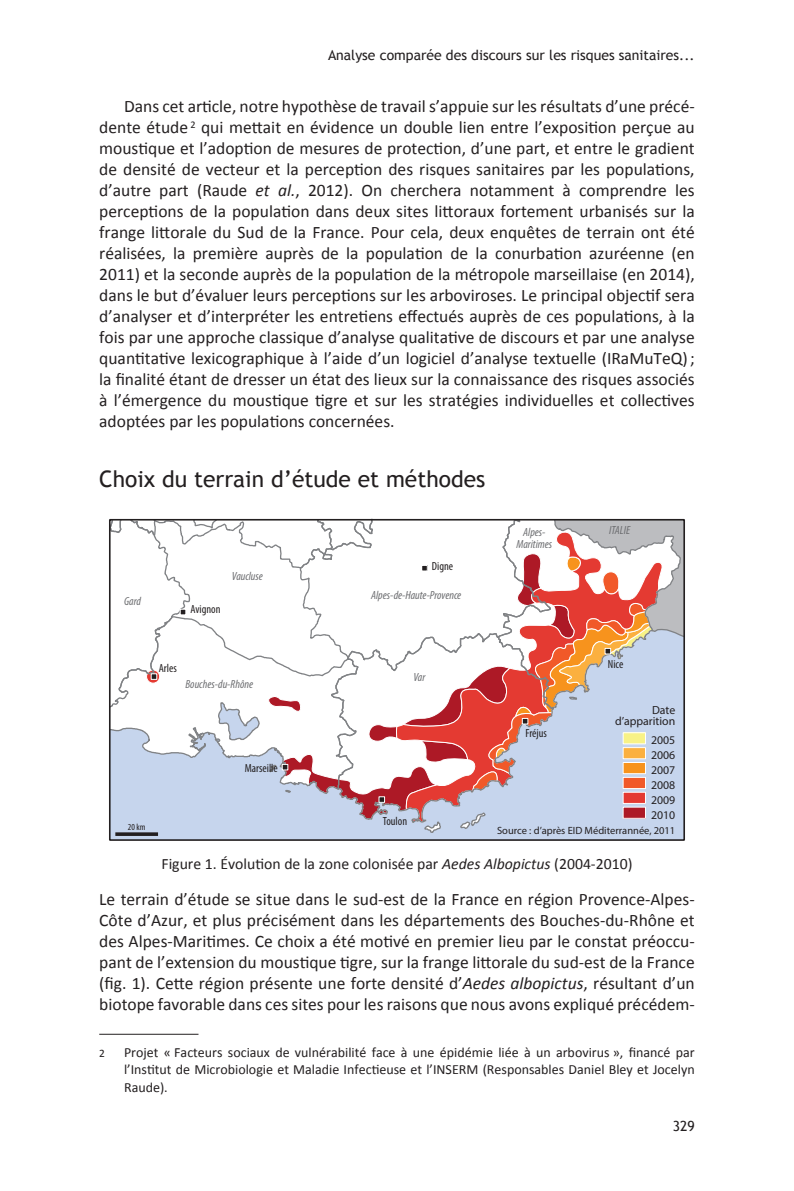
<style>
.page{position:relative;width:794px;height:1191px;background:#fff}
.page>*{position:absolute;margin:0;border:0;box-sizing:border-box;transform-origin:0 0}
.t1{font:22.75px "Trebuchet MS";color:#231f20}
.t2{font:17.5px/21px "Calibri";color:#231f20;text-align:justify}
.t3{font:15.75px "Calibri";color:#231f20}
.t4{font:14px/17.5px "Calibri";color:#231f20;text-align:justify}
.t5{font:14px "Trebuchet MS";color:#231f20}
.t6{font:italic condensed 11.9px/11.9px "Myriad Pro";color:#6c6d70;text-align:center}
.t7{font:condensed 11.9px "Myriad Pro";color:#231f20}
.t8{font:11.9px/14.9px "Myriad Pro";color:#231f20;text-align:right}
.t9{font:11.38px "Calibri";color:#231f20}
.t10{font:10.5px "Myriad Pro";color:#231f20}
.t11{font:condensed 9.1px "Myriad Pro";color:#231f20}
.s1{font-style:italic}
</style>
<div class="page">
<div style="left:112px;top:833px;width:570px;height:5px;background:#c6d5ed"></div>
<svg style="left:110px;top:518px;width:574px;height:315px"></svg>
<div style="left:421px;top:565px;width:7px;height:6px;border:1px solid #fff"></div>
<div style="left:623px;top:732px;width:22px;height:12px;background:#f8f286"></div>
<div style="left:622px;top:732px;width:24px;height:12px;border:1px solid #fff"></div>
<div style="left:623px;top:747px;width:22px;height:11px;background:#fbb03f"></div>
<div style="left:622px;top:747px;width:24px;height:12px;border:1px solid #fff"></div>
<div style="left:623px;top:762px;width:22px;height:11px;background:#f7931d"></div>
<div style="left:622px;top:762px;width:24px;height:12px;border:1px solid #fff"></div>
<div style="left:623px;top:777px;width:22px;height:11px;background:#f15929"></div>
<div style="left:622px;top:777px;width:24px;height:12px;border:1px solid #fff"></div>
<div style="left:623px;top:792px;width:22px;height:11px;background:#e43a32"></div>
<div style="left:622px;top:792px;width:24px;height:12px;border:1px solid #fff"></div>
<div style="left:623px;top:807px;width:22px;height:11px;background:#ad1926"></div>
<div style="left:622px;top:806px;width:24px;height:12px;border:1px solid #fff"></div>
<svg style="left:115px;top:832px;width:43px;height:4px"></svg>
<div style="left:109px;top:519px;width:576px;height:322px;border:2px solid #231f20"></div>
<hr style="left:99px;top:1034px;width:99px;height:1px;background:#231f20">
<p class="t5" style="left:328px;top:46px;width:368px">Analyse comparée des discours sur les risques sanitaires...</p>
<p class="t2" style="left:99px;top:95px;width:597px;text-indent:25px">Dans cet article, notre hypothèse de travail s’appuie sur les résultats d’une précé&shy;dente étude <sup>2</sup> qui mettait en évidence un double lien entre l’exposition perçue au moustique et l’adoption de mesures de protection, d’une part, et entre le gradient de densité de vecteur et la perception des risques sanitaires par les populations, d’autre part (Raude <span class="s1">et al.</span>, 2012). On cherchera notamment à comprendre les perceptions de la population dans deux sites littoraux fortement urbanisés sur la frange littorale du Sud de la France. Pour cela, deux enquêtes de terrain ont été réalisées, la première auprès de la population de la conurbation azuréenne (en 2011) et la seconde auprès de la population de la métropole marseillaise (en 2014), dans le but d’évaluer leurs perceptions sur les arboviroses. Le principal objectif sera d’analyser et d’interpréter les entretiens effectués auprès de ces populations, à la fois par une approche classique d’analyse qualitative de discours et par une analyse quantitative lexicographique à l’aide d’un logiciel d’analyse textuelle (IRaMuTeQ); la finalité étant de dresser un état des lieux sur la connaissance des risques associés à l’émergence du moustique tigre et sur les stratégies individuelles et collectives adoptées par les populations concernées.</p>
<h1 class="t1" style="left:99px;top:464px;width:387px">Choix du terrain d’étude et méthodes</h1>
<p class="t6" style="left:124px;top:595px;width:18px">Gard</p>
<p class="t7" style="left:191px;top:602px;width:31px">Avignon</p>
<p class="t6" style="left:232px;top:570px;width:32px">Vaucluse</p>
<p class="t7" style="left:159px;top:661px;width:19px">Arles</p>
<p class="t6" style="left:185px;top:678px;width:69px">Bouches-du-Rhône</p>
<p class="t11" style="left:128px;top:821px;width:19px">20 km</p>
<p class="t7" style="left:245px;top:760px;width:34px">Marseille</p>
<p class="t7" style="left:432px;top:559px;width:23px">Digne</p>
<p class="t6" style="left:371px;top:589px;width:92px">Alpes-de-Haute-Provence</p>
<p class="t6" style="left:413px;top:670px;width:13px">Var</p>
<p class="t7" style="left:383px;top:813px;width:26px">Toulon</p>
<p class="t6" style="left:516px;top:526px;width:37px">Alpes-<br>Maritimes</p>
<p class="t6" style="left:609px;top:524px;width:22px">ITALIE</p>
<p class="t7" style="left:608px;top:656px;width:17px">Nice</p>
<p class="t8" style="left:615px;top:703px;width:62px;line-height:11.9px">Date d’apparition</p>
<p class="t8" style="left:651px;top:747px;width:26px;text-align:justify">2006<br>2007<br>2008<br>2009<br>2010</p>
<p class="t10" style="left:497px;top:824px;width:180px">Source : d’après EID Méditerrannée, 2011</p>
<p class="t7" style="left:525px;top:726px;width:23px">Fréjus</p>
<p class="t8" style="left:651px;top:732px;width:26px">2005</p>
<p class="t3" style="left:161px;top:854px;width:472px">Figure 1. évolution de la zone colonisée par <span class="s1">Aedes Albopictus</span> (2004-2010)</p>
<p class="t2" style="left:99px;top:888px;width:597px">Le terrain d’étude se situe dans le sud-est de la France en région Provence-Alpes-Côte d’Azur, et plus précisément dans les départements des Bouches-du-Rhône et des Alpes-Maritimes. Ce choix a été motivé en premier lieu par le constat préoccu&shy;pant de l’extension du moustique tigre, sur la frange littorale du sud-est de la France (fig. 1). Cette région présente une forte densité d’<span class="s1">Aedes albopictus</span>, résultant d’un biotope favorable dans ces sites pour les raisons que nous avons expliqué précédem-</p>
<p class="t9" style="left:99px;top:1046px;width:7px">2</p>
<p class="t4" style="left:124px;top:1042px;width:572px">Projet « Facteurs sociaux de vulnérabilité face à une épidémie liée à un arbovirus », financé par l’Institut de Microbiologie et Maladie Infectieuse et l’INSERM (Responsables Daniel Bley et Jocelyn Raude).</p>
<p class="t5" style="left:672px;top:1117px;width:24px">329</p>
</div>
